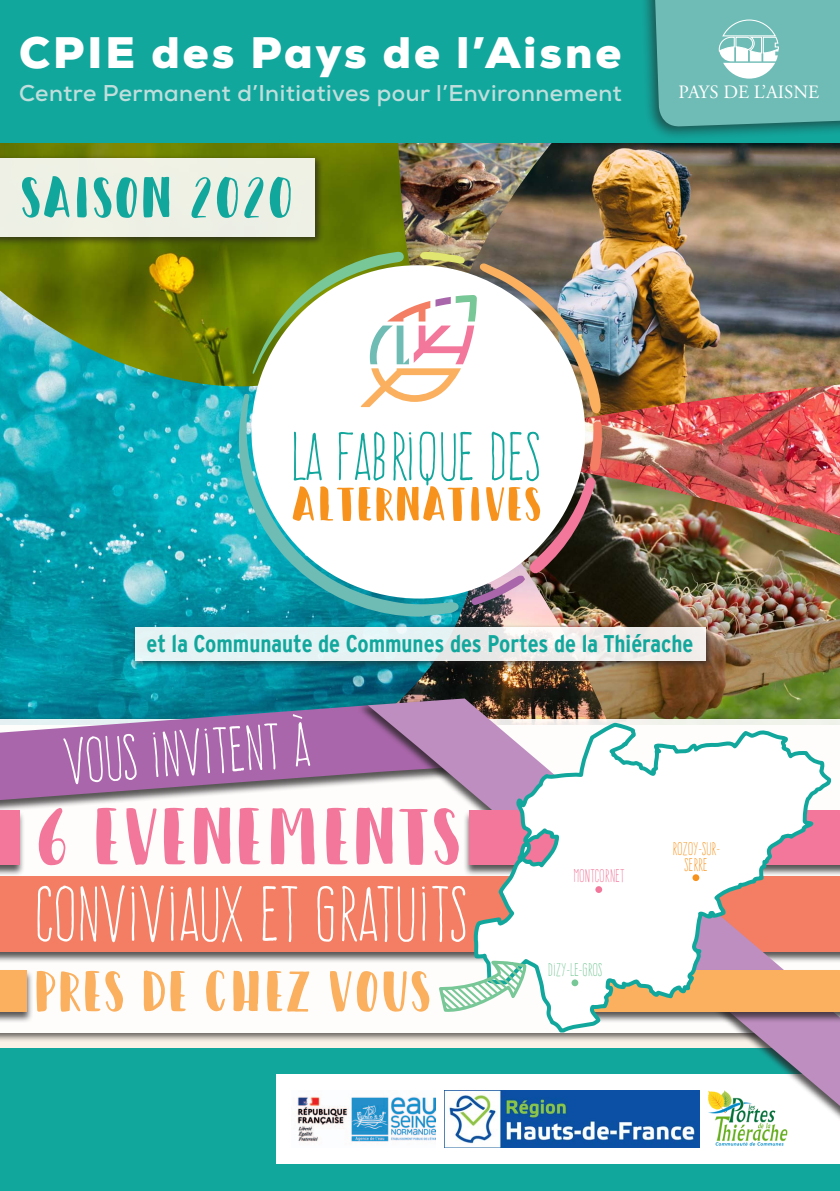
<style>
.page{position:relative;width:840px;height:1191px;background:#fff}
.page>*{position:absolute;margin:0;border:0;box-sizing:border-box;transform-origin:0 0}
.t1{font:84px "Happy Camper Regular";color:#f2779b}
.t2{font:68px "Frente H1";color:#fff}
.t3{font:60px "Happy Camper Regular";color:#fab05f}
.t4{font:60px "Frente H1";color:#12a79d}
.t5{font:60px "Happy Camper Regular";color:#12a79d}
.t6{font:56px "Frente H1";color:#fff}
.t7{font:50px "Happy Camper Regular";color:#f7931d}
.t8{font:900 44px "Nexa";letter-spacing:.07em;color:#fff}
.t9{font:700 condensed 24px "Interstate";color:#12a79d}
.t10{font:700 22.8px "Nexa";letter-spacing:.02em;color:#c0dedc}
.t11{font:18.8px "Adobe Garamond Pro";color:#fff}
.t12{font:16px/16px "Frente H1";color:#f7931d;text-align:center}
.t13{font:16px "Frente H1";color:#78c797}
.t14{font:16px "Frente H1";color:#f2779b}
</style>
<div class="page">
<img style="left:475px;top:535px;width:364px;height:160px">
<img style="left:579px;top:447px;width:260px;height:88px">
<img style="left:574px;top:143px;width:265px;height:304px">
<img style="left:454px;top:143px;width:120px;height:109px">
<img style="left:0;top:143px;width:454px;height:147px">
<img style="left:0;top:290px;width:475px;height:414px">
<div style="left:0;top:154px;width:323px;height:92px;background:#231f20;opacity:.75"></div>
<div style="left:0;top:158px;width:314px;height:79px;background:#eef0e5"></div>
<div style="left:0;top:1048px;width:839px;height:143px;background:#12a79d"></div>
<div style="left:276px;top:1074px;width:563px;height:89px;background:#fff"></div>
<div style="left:251px;top:265px;width:334px;height:334px;background:#fff;border-radius:50%"></div>
<svg style="left:237px;top:394px;width:222px;height:222px"></svg>
<svg style="left:589px;top:421px;width:13px;height:50px"></svg>
<svg style="left:471px;top:477px;width:124px;height:128px"></svg>
<svg style="left:252px;top:252px;width:348px;height:161px"></svg>
<div style="left:0;top:875px;width:839px;height:88px;background:#231f20;opacity:.75"></div>
<div style="left:0;top:876px;width:839px;height:75px;background:#f37e63"></div>
<div style="left:0;top:704px;width:462px;height:115px;background:#231f20;opacity:.75"></div>
<svg style="left:0;top:705px;width:356px;height:95px;fill:#a966aa"></svg>
<div style="left:356px;top:695px;width:483px;height:467px;background:#231f20;opacity:.75"></div>
<svg style="left:368px;top:698px;width:471px;height:407px"></svg>
<div style="left:462px;top:809px;width:377px;height:67px;background:#231f20;opacity:.75"></div>
<div style="left:469px;top:810px;width:370px;height:55px;background:#f2779b"></div>
<div style="left:0;top:809px;width:26px;height:67px;background:#231f20;opacity:.75"></div>
<div style="left:0;top:810px;width:19px;height:55px;background:#f2779b"></div>
<div style="left:0;top:969px;width:33px;height:54px;background:#231f20;opacity:.75"></div>
<div style="left:0;top:970px;width:27px;height:41px;background:#fab05f"></div>
<div style="left:558px;top:970px;width:281px;height:41px;background:#fab05f"></div>
<div style="left:131px;top:624px;width:583px;height:45px;background:#231f20;opacity:.75"></div>
<div style="left:135px;top:627px;width:569px;height:33px;background:linear-gradient(to right,#e1f4f8,#f2ece9)"></div>
<svg style="left:471px;top:719px;width:361px;height:315px"></svg>
<svg style="left:437px;top:961px;width:90px;height:52px"></svg>
<div style="left:571px;top:979px;width:7px;height:7px;background:#78c797;border-radius:50%"></div>
<div style="left:595px;top:886px;width:7px;height:7px;background:#f2779b;border-radius:50%"></div>
<div style="left:692px;top:874px;width:7px;height:7px;background:#f7931d;border-radius:50%"></div>
<div style="left:0;top:0;width:839px;height:143px;background:#12a79d"></div>
<div style="left:638px;top:0;width:201px;height:141px;background:#231f20;opacity:.6"></div>
<svg style="left:653px;top:0;width:186px;height:127px"></svg>
<img style="left:708px;top:1090px;width:80px;height:57px">
<img style="left:297px;top:1090px;width:138px;height:57px">
<p class="t8" style="left:19px;top:25px;width:603px">CPIE des Pays de l’Aisne</p>
<p class="t10" style="left:19px;top:79px;width:604px">Centre Permanent d’Initiatives pour l’Environnement</p>
<p class="t11" style="left:678px;top:81px;width:142px">PAYS DE L’AISNE</p>
<p class="t5" style="left:19px;top:166px;width:276px">SAISON 2020</p>
<h3 class="t4" style="left:289px;top:423px;width:252px">LA FABRIQUE DES</h3>
<h3 class="t7" style="left:291px;top:478px;width:252px">ALTERNATIVES</h3>
<p class="t9" style="left:146px;top:630px;width:548px">et la Communaute de Communes des Portes de la Thiérache</p>
<p class="t6" style="left:62px;top:730px;width:246px;rotate:-4deg">VOUS INVITENT À</p>
<p class="t1" style="left:33px;top:793px;width:429px">6 EVENEMENTS</p>
<p class="t2" style="left:33px;top:876px;width:434px">CONVIVIAUX ET GRATUITS</p>
<p class="t3" style="left:33px;top:960px;width:399px">PRES DE CHEZ VOUS</p>
<p class="t14" style="left:572px;top:866px;width:53px">MONTCORNET</p>
<p class="t13" style="left:547px;top:960px;width:56px">DIZY-LE-GROS</p>
<p class="t12" style="left:671px;top:840px;width:49px">ROZOY-SUR-<br>SERRE</p>
</div>
